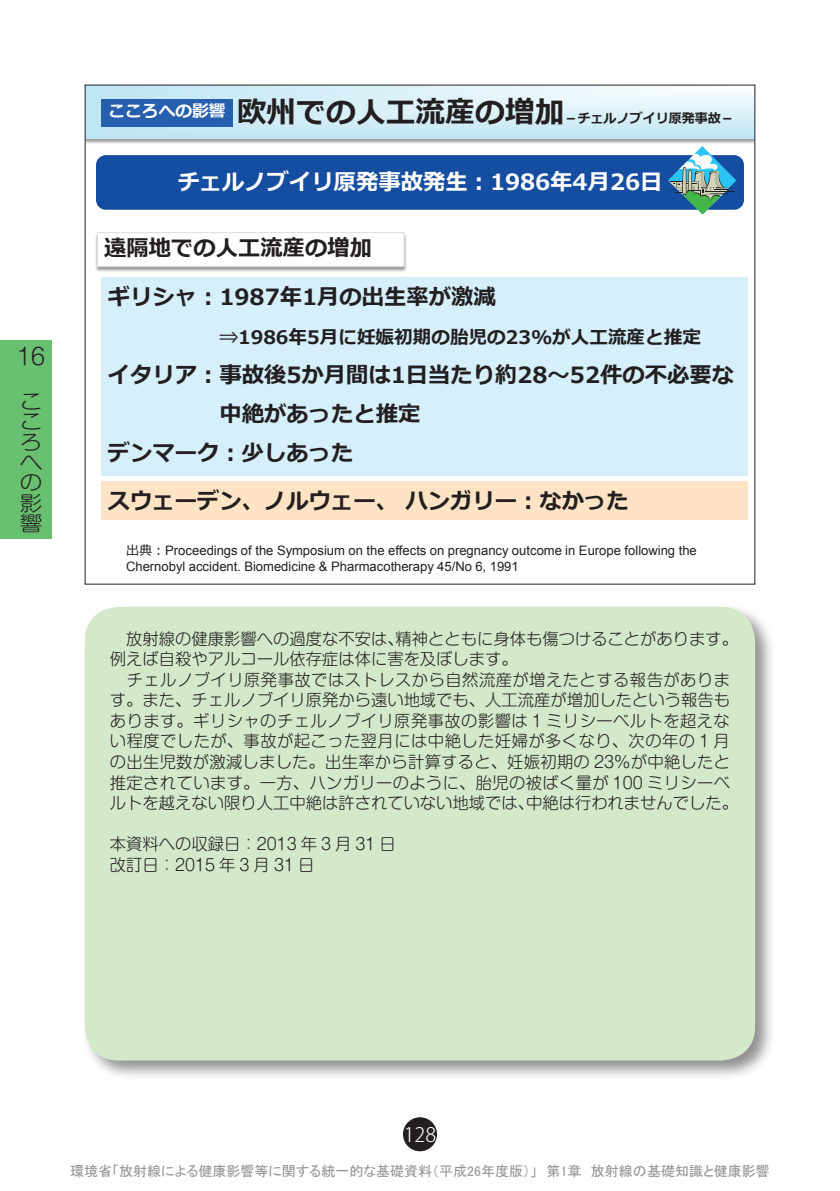
<style>
.page{position:relative;width:840px;height:1191px;background:#fff}
.page>*{position:absolute;margin:0;border:0;box-sizing:border-box;transform-origin:0 0}
.t1{font:700 29.8px "Meiryo";color:#231f20}
.t2{font:300 22.6px "Shin M Go Pro";color:#231f20}
.t3{font:700 22.2px "Meiryo";color:#231f20}
.t4{font:700 22.2px "Meiryo";color:#fff}
.t5{font:300 20.4px/20.4px "Shin M Go Pro";color:#231f20;text-align:justify;scale:1.11 1}
.t6{font:300 19.8px "Koz Go Pro";color:#fff}
.t7{font:700 18.6px "Meiryo";color:#231f20}
.t8{font:700 16.8px "Meiryo";color:#fff}
.t9{font:300 16.2px/20.6px "Shin M Go Pro";letter-spacing:.015em;color:#231f20}
.t10{font:14px "MS P Gothic";color:#939598}
.t11{font:13px/16.8px "Arial";color:#231f20}
.t12{font:700 13px "Meiryo";color:#231f20}
.s1{font-family:"Meiryo"}
</style>
<div class="page">
<div style="left:81px;top:603px;width:694px;height:478px;background:#231f20;opacity:.5"></div>
<div style="left:85px;top:607px;width:669px;height:453px;background:#d4e9ca;border-radius:34px"></div>
<div style="left:0;top:340px;width:51px;height:199px;background:#69c071"></div>
<div style="left:403px;top:1117px;width:34px;height:34px;background:#231f20;border-radius:50%"></div>
<svg style="left:87px;top:87px;width:665px;height:52px;background:#d3edf7"></svg>
<div style="left:101px;top:481px;width:646px;height:39px;background:#fee3c4"></div>
<div style="left:101px;top:100px;width:132px;height:27px;background:#255fad"></div>
<div style="left:96px;top:155px;width:647px;height:55px;background:#154da1;border:2px solid #114aa0;border-radius:9px"></div>
<svg style="left:667px;top:146px;width:69px;height:68px"></svg>
<img style="left:95px;top:232px;width:323px;height:46px">
<div style="left:97px;top:233px;width:307px;height:33px;background:#fff"></div>
<div style="left:97px;top:232px;width:307px;height:35px;border:1px solid #dcdddf"></div>
<div style="left:101px;top:278px;width:646px;height:198px;background:#d5effb"></div>
<h2 class="t2" style="left:17px;top:339px;width:29px">16</h2>
<p class="t5" style="left:20px;top:388px;width:21px">こころへの影響</p>
<p class="t8" style="left:108px;top:100px;width:119px">こころへの影響</p>
<h1 class="t1" style="left:237px;top:92px;width:329px">欧州での人工流産の増加</h1>
<p class="t12" style="left:564px;top:109px;width:171px">－チェルノブイリ原発事故－</p>
<h3 class="t4" style="left:177px;top:166px;width:486px">チェルノブイリ原発事故発生：1986年4月26日</h3>
<h3 class="t3" style="left:104px;top:232px;width:269px">遠隔地での人工流産の増加</h3>
<h3 class="t3" style="left:108px;top:281px;width:389px">ギリシャ：1987年1月の出生率が激減</h3>
<p class="t7" style="left:219px;top:324px;width:483px">⇒1986年5月に妊娠初期の胎児の23%が人工流産と推定</p>
<h3 class="t3" style="left:108px;top:360px;width:627px">イタリア：事故後5か月間は1日当たり約28～52件の不必要な</h3>
<h3 class="t3" style="left:219px;top:399px;width:202px">中絶があったと推定</h3>
<h3 class="t3" style="left:108px;top:438px;width:247px">デンマーク：少しあった</h3>
<h3 class="t3" style="left:108px;top:485px;width:522px">スウェーデン、ノルウェー、ハンガリー：なかった</h3>
<p class="t11" style="left:126px;top:542px;width:572px"><span class="s1">出典：</span>Proceedings of the Symposium on the effects on pregnancy outcome in Europe following the<br>Chernobyl accident. Biomedicine &amp; Pharmacotherapy 45/No 6, 1991</p>
<p class="t9" style="left:110px;top:626px;width:629px">　放射線の健康影響への過度な不安は、精神とともに身体も傷つけることがあります。例えば自殺やアルコール依存症は体に害を及ぼします。<br>　チェルノブイリ原発事故ではストレスから自然流産が増えたとする報告があります。また、チェルノブイリ原発から遠い地域でも、人工流産が増加したという報告もあります。ギリシャのチェルノブイリ原発事故の影響は 1 ミリシーベルトを超えない程度でしたが、事故が起こった翌月には中絶した妊婦が多くなり、次の年の 1 月の出生児数が激減しました。出生率から計算すると、妊娠初期の 23％が中絶したと推定されています。一方、ハンガリーのように、胎児の被ばく量が 100 ミリシーベルトを越えない限り人工中絶は許されていない地域では、中絶は行われませんでした。</p>
<p class="t9" style="left:110px;top:832px;width:287px">本資料への収録日：2013 年 3 月 31 日改訂日：2015 年 3 月 31 日</p>
<p class="t6" style="left:403px;top:1121px;width:34px">128</p>
<p class="t10" style="left:70px;top:1164px;width:700px">環境省「放射線による健康影響等に関する統一的な基礎資料（平成26年度版）」　第1章　放射線の基礎知識と健康影響</p>
</div>
